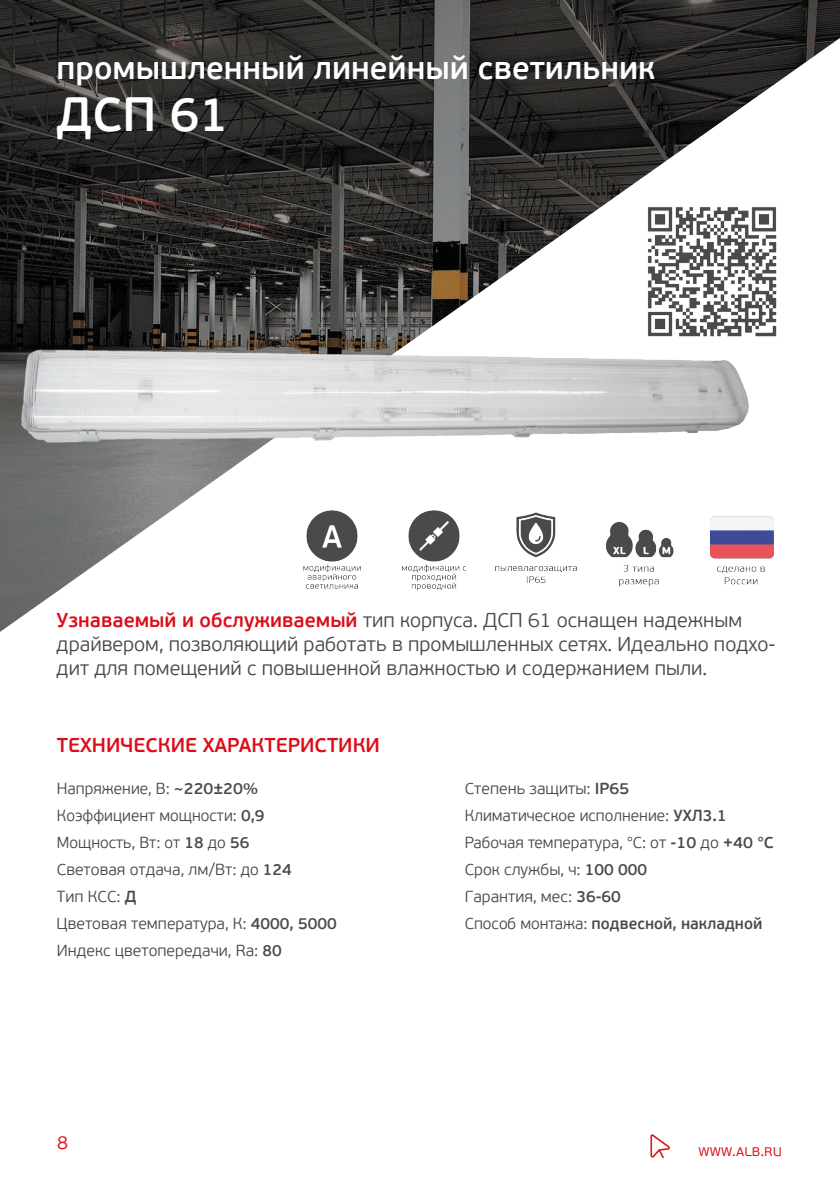
<style>
.page{position:relative;width:840px;height:1191px;background:#fff}
.page>*{position:absolute;margin:0;border:0;box-sizing:border-box;transform-origin:0 0}
.t1{font:600 48px "PF Beau Sans Pro";color:#fff}
.t2{font:600 32px "PF Beau Sans Pro";color:#fff}
.t3{font:300 20px/24px "PF Beau Sans Pro";color:#4b4a4a}
.Стиль_абзаца_1{font:600 20px "PF Beau Sans Pro";color:#dc0c19}
.t4{font:300 20px "PF Beau Sans Pro";color:#dd141c}
.t5{font:300 16px "PF Beau Sans Pro";color:#4b4a4a}
.t6{font:600 16px "PF Beau Sans Pro";color:#4b4a4a}
.t7{font:300 16px "PF Beau Sans Pro";color:#dd141c}
.s1{font-weight:600;color:#dc0c19}
.s2{font-weight:600}
.s3{font-weight:300}
</style>
<div class="page">
<svg style="left:650px;top:1134px;width:19px;height:24px"></svg>
<img style="left:0;top:0;width:839px;height:632px">
<img style="left:0;top:158px;width:754px;height:453px">
<img style="left:640px;top:200px;width:142px;height:142px">
<img style="left:698px;top:505px;width:85px;height:85px">
<img style="left:595px;top:505px;width:85px;height:85px">
<img style="left:493px;top:505px;width:85px;height:85px">
<img style="left:391px;top:505px;width:85px;height:85px">
<img style="left:289px;top:505px;width:85px;height:85px">
<p class="t2" style="left:57px;top:49px;width:600px">промышленный линейный светильник</p>
<p class="t1" style="left:57px;top:86px;width:174px">ДСП 61</p>
<p class="t3" style="left:57px;top:608px;width:720px"><span class="s1">Узнаваемый и обслуживаемый</span> тип корпуса. ДСП 61 оснащен надежным драйвером, позволяющий работать в промышленных сетях. Идеально подхо&shy;дит для помещений с повышенной влажностью и содержанием пыли.</p>
<p class="Стиль_абзаца_1" style="left:57px;top:733px;width:324px">ТЕХНИЧЕСКИЕ ХАРАКТЕРИСТИКИ</p>
<p class="t5" style="left:57px;top:779px;width:202px">Напряжение, В: <span class="s2">~220±20%</span></p>
<p class="t5" style="left:464px;top:779px;width:166px">Степень защиты: <span class="s2">IP65</span></p>
<p class="t5" style="left:57px;top:806px;width:209px">Коэффициент мощности: <span class="s2">0,9</span></p>
<p class="t5" style="left:57px;top:833px;width:194px">Мощность, Вт: от <span class="s2">18</span> до <span class="s2">56</span></p>
<p class="t5" style="left:464px;top:806px;width:263px">Климатическое исполнение: <span class="s2">УХЛ3.1</span></p>
<p class="t5" style="left:464px;top:833px;width:310px">Рабочая температура, °С: от <span class="s2">-10</span> до <span class="s2">+40 °C</span></p>
<p class="t5" style="left:464px;top:860px;width:184px">Срок службы, ч: <span class="s2">100 000</span></p>
<p class="t5" style="left:464px;top:887px;width:157px">Гарантия, мес: <span class="s2">36-60</span></p>
<p class="t6" style="left:464px;top:913px;width:299px"><span class="s3">Способ монтажа:</span> подвесной, накладной</p>
<p class="t5" style="left:57px;top:860px;width:236px">Световая отдача, лм/Вт: до <span class="s2">124</span></p>
<p class="t5" style="left:57px;top:887px;width:81px">Тип КСС: <span class="s2">Д</span></p>
<p class="t5" style="left:57px;top:914px;width:281px">Цветовая температура, К: <span class="s2">4000, 5000</span></p>
<p class="t5" style="left:57px;top:941px;width:226px">Индекс цветопередачи, Ra: <span class="s2">80</span></p>
<p class="t4" style="left:57px;top:1131px;width:13px">8</p>
<p class="t7" style="left:698px;top:1141px;width:85px">www.alb.ru</p>
</div>
